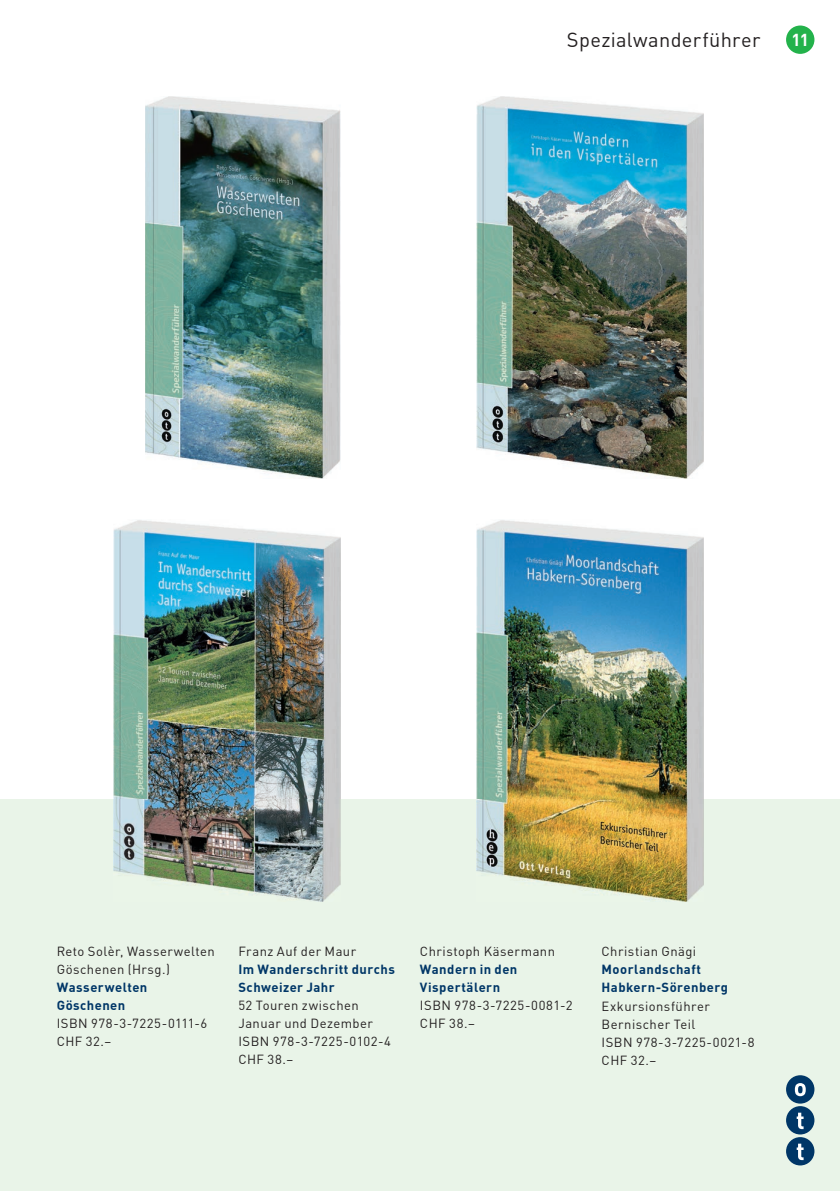
<style>
.page{position:relative;width:840px;height:1191px;background:#fff}
.page>*{position:absolute;margin:0;border:0;box-sizing:border-box;transform-origin:0 0}
.t1{font:20px "DIN";letter-spacing:.015em;color:#231f20}
.t2{font:700 17px "DIN";color:#fff}
.t3{font:13px/18px "DIN";letter-spacing:.035em;color:#231f20}
.t4{font:700 13px/18px "DIN";letter-spacing:.035em;color:#003667}
</style>
<div class="page">
<div style="left:0;top:799px;width:839px;height:392px;background:#e9f4e8"></div>
<div style="left:785px;top:26px;width:29px;height:28px;background:#23b24b;border-radius:50%"></div>
<div style="left:785px;top:1075px;width:29px;height:28px;background:#003667;border-radius:50%"></div>
<svg style="left:794px;top:1083px;width:11px;height:13px"></svg>
<div style="left:785px;top:1137px;width:29px;height:28px;background:#003667;border-radius:50%"></div>
<svg style="left:796px;top:1143px;width:7px;height:17px"></svg>
<div style="left:785px;top:1106px;width:29px;height:28px;background:#003667;border-radius:50%"></div>
<svg style="left:796px;top:1112px;width:7px;height:17px"></svg>
<img style="left:145px;top:96px;width:195px;height:382px">
<img style="left:113px;top:520px;width:227px;height:381px">
<img style="left:476px;top:96px;width:227px;height:382px">
<img style="left:476px;top:520px;width:227px;height:381px">
<h1 class="t1" style="left:566px;top:27px;width:195px">Spezialwanderführer</h1>
<h2 class="t2" style="left:791px;top:28px;width:19px">11</h2>
<p class="t3" style="left:57px;top:942px;width:159px">Reto Solèr, Wasserwelten<br>Göschenen (Hrsg.)</p>
<p class="t4" style="left:57px;top:978px;width:92px">Wasserwelten<br>Göschenen</p>
<p class="t3" style="left:57px;top:1014px;width:152px">ISBN 978-3-7225-0111-6<br>CHF 32.–</p>
<p class="t3" style="left:238px;top:942px;width:119px">Franz Auf der Maur</p>
<p class="t4" style="left:238px;top:960px;width:158px">Im Wanderschritt durchs<br>Schweizer Jahr</p>
<p class="t3" style="left:238px;top:996px;width:154px">52 Touren zwischen<br>Januar und Dezember<br>ISBN 978-3-7225-0102-4<br>CHF 38.–</p>
<p class="t3" style="left:420px;top:942px;width:136px">Christoph Käsermann</p>
<p class="t4" style="left:420px;top:960px;width:99px">Wandern in den<br>Vispertälern</p>
<p class="t3" style="left:420px;top:996px;width:154px">ISBN 978-3-7225-0081-2<br>CHF 38.–</p>
<p class="t3" style="left:601px;top:942px;width:96px">Christian Gnägi</p>
<p class="t4" style="left:601px;top:960px;width:128px">Moorlandschaft<br>Habkern-Sörenberg</p>
<p class="t3" style="left:601px;top:996px;width:154px">Exkursionsführer<br>Bernischer Teil<br>ISBN 978-3-7225-0021-8<br>CHF 32.–</p>
</div>
